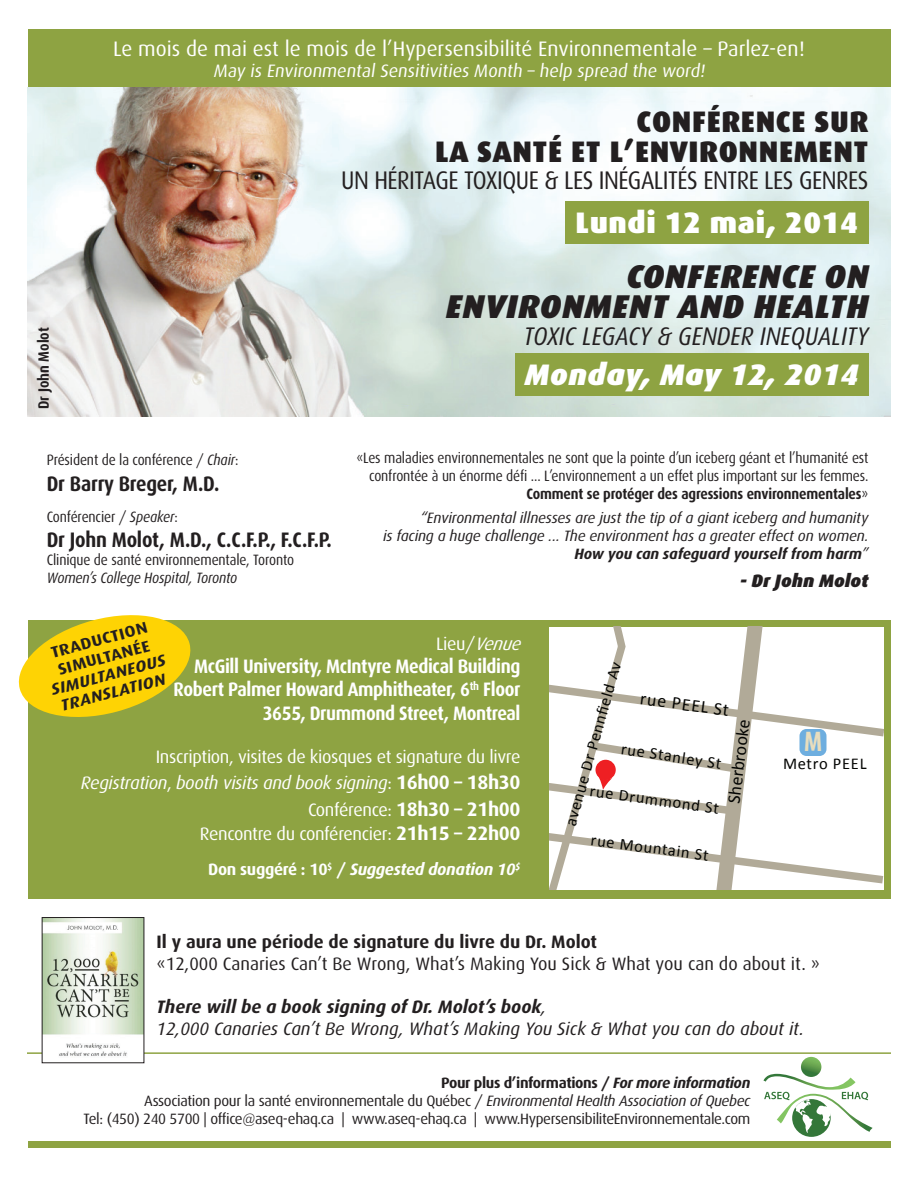
<style>
.page{position:relative;width:918px;height:1188px;background:#fff}
.page>*{position:absolute;margin:0;border:0;box-sizing:border-box;transform-origin:0 0}
.t1{font:italic 900 33px/30px "Dax";letter-spacing:.02em;color:#231f20;text-align:right}
.t2{font:900 29.7px/29.4px "Dax";letter-spacing:.02em;color:#231f20;text-align:right}
.t3{font:italic 900 29.7px "Dax";letter-spacing:.02em;color:#fff}
.t4{font:900 29.7px "Dax";letter-spacing:.02em;color:#fff}
.t5{font:700 condensed 28.5px "Myriad Pro";color:#e8ddbd}
.t6{font:25.5px "Dax";letter-spacing:-.02em;color:#231f20;scale:.9 1}
.t7{font:italic 25.5px "Dax";color:#231f20;scale:.9 1}
.t8{font:21px "Dax";color:#fff}
.t9{font:700 21px "Dax";letter-spacing:-.01em;color:#231f20;scale:.9 1}
.t10{font:700 19.5px/23.4px "Dax";letter-spacing:-.02em;color:#fff;text-align:right;scale:.9 1}
.t11{font:18px "Dax";letter-spacing:-.02em;color:#fff}
.t12{font:18px/21.6px "Dax";color:#231f20}
.t13{font:italic 18px/21.6px "Dax";color:#231f20}
.t14{font:italic 18px "Dax";letter-spacing:-.02em;color:#fff}
.t15{font:18px "Calibri";color:#040503}
.t16{font:italic 900 18px "Dax";color:#231f20}
.t17{font:16.5px "Calibri";letter-spacing:.045em;color:#040503}
.t18{font:italic 700 16.5px "Dax";letter-spacing:-.02em;color:#fff}
.t19{font:italic 700 15.75px/18px "Dax";color:#231f20;text-align:center;scale:1.12 1}
.t20{font:15px/18px "Dax";letter-spacing:-.015em;color:#231f20;scale:.9 1}
.t21{font:15px "Dax";letter-spacing:-.015em;color:#231f20}
.t22{font:italic 15px/18px "Dax";letter-spacing:-.01em;color:#231f20;text-align:right}
.t23{font:700 15px "Dax";letter-spacing:-.025em;color:#231f20}
.t24{font:700 15px "Dax";color:#231f20;scale:.9 1}
.s1{font-style:italic}
.s2{font-weight:700}
.s3{font-style:normal}
.s4{font-weight:700;font-style:normal;font-size:19.5px}
.s5{font-weight:700;font-size:19.5px}
</style>
<div class="page">
<svg style="left:801px;top:1057px;width:20px;height:20px"></svg>
<div style="left:792px;top:1099px;width:39px;height:38px;background:#347739;border-radius:50%"></div>
<svg style="left:763px;top:1074px;width:110px;height:59px"></svg>
<img style="left:28px;top:87px;width:862px;height:330px">
<div style="left:28px;top:1142px;width:862px;height:6px;background:#8ea342"></div>
<div style="left:28px;top:620px;width:862px;height:279px;background:#8ea342"></div>
<svg style="left:550px;top:627px;width:334px;height:263px;background:#f3f1ee"></svg>
<div style="left:800px;top:729px;width:26px;height:27px;background:#6eaedf;border-radius:7px"></div>
<svg style="left:18px;top:615px;width:173px;height:102px"></svg>
<div style="left:28px;top:30px;width:862px;height:57px;background:#8ea342"></div>
<div style="left:565px;top:201px;width:303px;height:43px;background:#8ea342"></div>
<div style="left:515px;top:353px;width:354px;height:43px;background:#8ea342"></div>
<hr style="left:27px;top:1052px;width:864px;height:2px;background:#8ea342">
<img style="left:44px;top:919px;width:98px;height:137px">
<p class="t8" style="left:113px;top:37px;width:693px">Le mois de mai est le mois de l’Hypersensibilité Environnementale – Parlez-en!</p>
<p class="t11" style="left:213px;top:61px;width:496px">May is Environmental Sensitivities Month – help spread the word!</p>
<p class="t2" style="left:435px;top:107px;width:435px">CONFÉRENCE SUR<br>LA SANTÉ ET L’ENVIRONNEMENT</p>
<p class="t6" style="left:341px;top:166px;width:587px">UN HÉRITAGE TOXIQUE &amp; LES INÉGALITÉS ENTRE LES GENRES</p>
<p class="t24" style="left:35px;top:409px;width:92px;rotate:-90deg">Dr John Molot</p>
<p class="t20" style="left:47px;top:451px;width:214px">Président de la conférence / <span class="s1">Chair</span>:</p>
<p class="t9" style="left:47px;top:471px;width:193px">Dr Barry Breger, M.D.</p>
<p class="t20" style="left:47px;top:508px;width:147px">Conférencier / <span class="s1">Speaker</span>:</p>
<p class="t9" style="left:47px;top:528px;width:318px">Dr John Molot, M.D., C.C.F.P., F.C.F.P.</p>
<p class="t20" style="left:47px;top:551px;width:276px">Clinique de santé environnementale, Toronto<br><span class="s1">Women’s College Hospital, Toronto</span></p>
<p class="t4" style="left:576px;top:205px;width:284px">Lundi 12 mai, 2014</p>
<p class="t1" style="left:446px;top:261px;width:424px">CONFERENCE ON<br>ENVIRONMENT AND HEALTH</p>
<p class="t7" style="left:524px;top:322px;width:384px">TOXIC LEGACY &amp; GENDER INEQUALITY</p>
<p class="t3" style="left:525px;top:358px;width:335px">Monday, May 12, 2014</p>
<p class="t20" style="left:356px;top:449px;width:571px;text-align:right">«Les maladies environnementales ne sont que la pointe d’un iceberg géant et l’humanité est confrontée à un énorme défi ... L’environnement a un effet plus important sur les femmes.<br><span class="s2">Comment se protéger des agressions environnementales</span>»</p>
<p class="t22" style="left:383px;top:509px;width:487px">“Environmental illnesses are just the tip of a giant iceberg and humanity<br>is facing a huge challenge ... The environment has a greater effect on women.<br><span class="s2">How you can safeguard yourself from harm</span>”</p>
<p class="t16" style="left:740px;top:570px;width:130px">- Dr John Molot</p>
<p class="t19" style="left:40px;top:647px;width:107px;rotate:-15deg"><span class="s3">TRADUCTION<br>SIMULTANÉE<br></span>SIMULTANEOUS<br>TRANSLATION</p>
<p class="t11" style="left:436px;top:633px;width:89px">Lieu/<span class="s1">Venue</span></p>
<p class="t10" style="left:174px;top:655px;width:387px">McGill University, McIntyre Medical Building<br>Robert Palmer Howard Amphitheater, 6<sup>th</sup> Floor</p>
<p class="t10" style="left:263px;top:702px;width:288px">3655, Drummond Street, Montreal</p>
<p class="t11" style="left:156px;top:747px;width:366px">Inscription, visites de kiosques et signature du livre</p>
<p class="t14" style="left:81px;top:773px;width:441px">Registration<span class="s3">,</span> booth visits and book signing<span class="s3">:</span> <span class="s4">16h00 – 18h30</span></p>
<p class="t11" style="left:308px;top:799px;width:214px">Conférence: <span class="s5">18h30 – 21h00</span></p>
<p class="t11" style="left:200px;top:824px;width:322px">Rencontre du conférencier: <span class="s5">21h15 – 22h00</span></p>
<p class="t18" style="left:208px;top:860px;width:314px"><span class="s3">Don suggéré : 10</span><sup>$</sup> <span class="s3">/</span> Suggested donation 10<sup>$</sup></p>
<p class="t17" style="left:560px;top:823px;width:171px;rotate:-74deg">avenue Dr Pennfield Av</p>
<p class="t15" style="left:642px;top:687px;width:91px;rotate:8deg">rue PEEL St</p>
<p class="t15" style="left:722px;top:802px;width:85px;rotate:-83deg">Sherbrooke</p>
<p class="t17" style="left:623px;top:739px;width:103px;rotate:8deg">rue Stanley St</p>
<p class="t17" style="left:592px;top:780px;width:132px;rotate:8deg">rue Drummond St</p>
<p class="t17" style="left:593px;top:829px;width:120px;rotate:8deg">rue Mountain St</p>
<p class="t5" style="left:804px;top:724px;width:20px">M</p>
<p class="t17" style="left:783px;top:753px;width:85px">Metro PEEL</p>
<p class="t12" style="left:157px;top:932px;width:665px"><span class="s2">Il y aura une période de signature du livre du Dr. Molot<br></span>«12,000 Canaries Can’t Be Wrong, What’s Making You Sick &amp; What you can do about it. »</p>
<p class="t13" style="left:157px;top:996px;width:649px"><span class="s2">There will be a book signing of Dr. Molot’s book</span>,<br>12,000 Canaries Can’t Be Wrong, What’s Making You Sick &amp; What you can do about it.</p>
<p class="t23" style="left:441px;top:1074px;width:311px">Pour plus d’informations / <span class="s1">For more information</span></p>
<p class="t21" style="left:144px;top:1092px;width:608px">Association pour la santé environnementale du Québec / <span class="s1">Environmental Health Association of Quebec</span></p>
<p class="t21" style="left:83px;top:1110px;width:669px">Tel: (450) 240 5700 | office@aseq-ehaq.ca | www.aseq-ehaq.ca | www.HypersensibiliteEnvironnementale.com</p>
</div>
